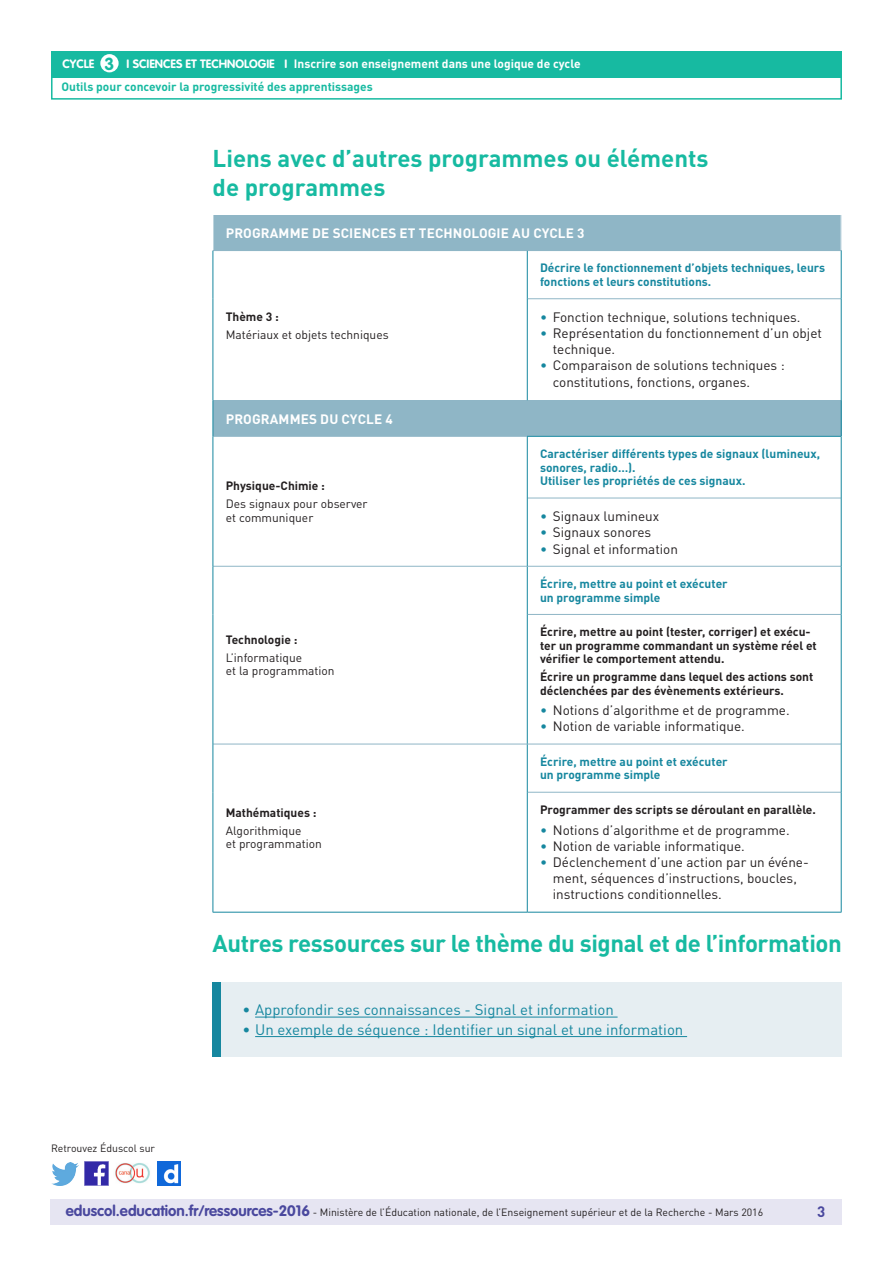
<style>
.page{position:relative;width:893px;height:1263px;background:#fff}
.page>*{position:absolute;margin:0;border:0;box-sizing:border-box;transform-origin:0 0}
._03_Titre_de_niveau{font:700 24px/28.8px "DIN Pro";letter-spacing:-.015em;color:#17baa1}
.t1{font:700 17.25px "VAG Rounded Std";color:#17baa1}
._08_Liste_à_puces_ni{font:15px "DIN Pro";color:#16879f}
.t2{font:700 15px "DIN Pro";color:#4a489e}
._08_Liste_à_puces_ni-2{font:13.5px/16.2px "DIN Pro";color:#231f20}
.Titre_têtière_tablea{font:700 13.5px "DIN Pro";letter-spacing:.01em;color:#fff}
.Texte_gras_bleu{font:700 12px/13.5px "DIN Pro";color:#16879f}
.Texte_gras_noir{font:700 12px/13.5px "DIN Pro";color:#231f20}
.Texte_courant_tablea{font:12px/13.5px "DIN Pro";color:#231f20}
.t3{font:700 12px "DIN Pro";color:#17baa1}
.t4{font:700 12px "DIN Pro";color:#fff}
.Texte_courant_tablea-2{font:700 12px "DIN Pro";color:#231f20}
.t5{font:700 12px "VAG Rounded Std";color:#fff}
.t6{font:10.5px "DIN Pro";color:#231f20}
.s1{color:#16879f}
.s2{font-family:"VAG Rounded Std";font-weight:700;font-size:15px;color:#4a489e}
</style>
<div class="page">
<div style="left:50px;top:1199px;width:791px;height:26px;background:#e6e5f2"></div>
<div style="left:51px;top:51px;width:791px;height:27px;background:#17baa1"></div>
<div style="left:100px;top:54px;width:19px;height:18px;background:#fff;border-radius:50%"></div>
<div style="left:51px;top:75px;width:791px;height:25px;border:2px solid #17baa1"></div>
<img style="left:85px;top:1162px;width:23px;height:23px">
<img style="left:51px;top:1163px;width:28px;height:22px">
<img style="left:158px;top:1162px;width:22px;height:23px">
<img style="left:115px;top:1163px;width:35px;height:21px">
<div style="left:213px;top:215px;width:628px;height:36px;background:#8fb6c6"></div>
<div style="left:213px;top:400px;width:628px;height:36px;background:#8fb6c6"></div>
<svg style="left:214px;top:437px;width:627px;height:475px"></svg>
<hr style="left:213px;top:215px;width:1px;height:35px;background:#fff">
<hr style="left:528px;top:298px;width:313px;height:1px;background:#8fb6c6">
<hr style="left:213px;top:436px;width:314px;height:1px;background:#8fb6c6">
<hr style="left:528px;top:498px;width:313px;height:1px;background:#8fb6c6">
<hr style="left:213px;top:566px;width:314px;height:1px;background:#8fb6c6">
<hr style="left:527px;top:566px;width:314px;height:1px;background:#8fb6c6">
<hr style="left:528px;top:614px;width:313px;height:1px;background:#8fb6c6">
<hr style="left:213px;top:744px;width:314px;height:1px;background:#8fb6c6">
<hr style="left:527px;top:744px;width:314px;height:1px;background:#8fb6c6">
<hr style="left:528px;top:792px;width:313px;height:1px;background:#8fb6c6">
<hr style="left:213px;top:251px;width:1px;height:48px;background:#16879f">
<hr style="left:527px;top:251px;width:1px;height:48px;background:#16879f">
<hr style="left:841px;top:251px;width:1px;height:48px;background:#16879f">
<hr style="left:213px;top:299px;width:1px;height:101px;background:#16879f">
<hr style="left:527px;top:299px;width:1px;height:101px;background:#16879f">
<hr style="left:841px;top:299px;width:1px;height:101px;background:#16879f">
<hr style="left:213px;top:400px;width:1px;height:36px;background:#16879f">
<hr style="left:841px;top:400px;width:1px;height:36px;background:#16879f">
<hr style="left:213px;top:436px;width:1px;height:62px;background:#16879f">
<hr style="left:527px;top:436px;width:314px;height:1px;background:#16879f">
<hr style="left:527px;top:437px;width:1px;height:61px;background:#16879f">
<hr style="left:841px;top:437px;width:1px;height:61px;background:#16879f">
<hr style="left:213px;top:498px;width:1px;height:68px;background:#16879f">
<hr style="left:527px;top:498px;width:1px;height:68px;background:#16879f">
<hr style="left:841px;top:498px;width:1px;height:68px;background:#16879f">
<hr style="left:213px;top:566px;width:1px;height:48px;background:#16879f">
<hr style="left:527px;top:566px;width:1px;height:48px;background:#16879f">
<hr style="left:841px;top:566px;width:1px;height:48px;background:#16879f">
<hr style="left:213px;top:614px;width:1px;height:130px;background:#16879f">
<hr style="left:527px;top:614px;width:1px;height:130px;background:#16879f">
<hr style="left:841px;top:614px;width:1px;height:130px;background:#16879f">
<hr style="left:213px;top:744px;width:1px;height:48px;background:#16879f">
<hr style="left:527px;top:744px;width:1px;height:48px;background:#16879f">
<hr style="left:841px;top:744px;width:1px;height:48px;background:#16879f">
<hr style="left:213px;top:792px;width:1px;height:120px;background:#16879f">
<hr style="left:527px;top:792px;width:1px;height:120px;background:#16879f">
<hr style="left:841px;top:792px;width:1px;height:120px;background:#16879f">
<hr style="left:213px;top:912px;width:314px;height:1px;background:#16879f">
<hr style="left:527px;top:912px;width:314px;height:1px;background:#16879f">
<div style="left:213px;top:982px;width:629px;height:75px;background:#e6eef2"></div>
<hr style="left:255px;top:1017px;width:363px;height:1px;background:#16879f">
<hr style="left:255px;top:1036px;width:432px;height:1px;background:#16879f">
<div style="left:213px;top:982px;width:8px;height:75px;background:#16879f"></div>
<p class="t1" style="left:105px;top:53px;width:11px">3</p>
<p class="t4" style="left:294px;top:55px;width:288px">Inscrire son enseignement dans une logique de cycle</p>
<p class="t3" style="left:61px;top:79px;width:313px">Outils pour concevoir la progressivité des apprentissages</p>
<p class="t5" style="left:63px;top:57px;width:33px">CYCLE</p>
<p class="t5" style="left:127px;top:57px;width:162px">I SCIENCES ET TECHNOLOGIE I</p>
<p class="_03_Titre_de_niveau" style="left:213px;top:143px;width:498px">Liens avec d’autres programmes ou éléments de programmes</p>
<p class="Titre_têtière_tablea" style="left:226px;top:224px;width:360px">PROGRAMME DE SCIENCES ET TECHNOLOGIE AU CYCLE 3</p>
<p class="Texte_gras_noir" style="left:226px;top:310px;width:55px">Thème 3 :</p>
<p class="Texte_courant_tablea" style="left:226px;top:327px;width:165px">Matériaux et objets techniques</p>
<p class="Titre_têtière_tablea" style="left:226px;top:409px;width:169px">PROGRAMMES DU CYCLE 4</p>
<p class="Texte_gras_noir" style="left:226px;top:479px;width:101px">Physique-Chimie :</p>
<p class="Texte_courant_tablea" style="left:226px;top:496px;width:144px">Des signaux pour observer et communiquer</p>
<p class="Texte_gras_noir" style="left:226px;top:632px;width:73px">Technologie :</p>
<p class="Texte_courant_tablea" style="left:226px;top:650px;width:111px">L’informatique<br>et la programmation</p>
<p class="Texte_gras_bleu" style="left:540px;top:261px;width:287px">Décrire le fonctionnement d’objets techniques, leurs fonctions et leurs constitutions.</p>
<p class="_08_Liste_à_puces_ni-2" style="left:540px;top:308px;width:262px"><span class="s1">•</span> Fonction technique, solutions techniques.</p>
<p class="_08_Liste_à_puces_ni-2" style="left:553px;top:324px;width:271px;text-indent:-13px"><span class="s1">•</span> Représentation du fonctionnement d’un objet technique.</p>
<p class="_08_Liste_à_puces_ni-2" style="left:553px;top:357px;width:233px;text-indent:-13px"><span class="s1">•</span> Comparaison de solutions techniques : constitutions, fonctions, organes.</p>
<p class="Texte_gras_bleu" style="left:540px;top:447px;width:282px">Caractériser différents types de signaux (lumineux, sonores, radio…).</p>
<p class="Texte_gras_bleu" style="left:540px;top:474px;width:207px">Utiliser les propriétés de ces signaux.</p>
<p class="_08_Liste_à_puces_ni-2" style="left:540px;top:508px;width:121px"><span class="s1">•</span> Signaux lumineux</p>
<p class="_08_Liste_à_puces_ni-2" style="left:540px;top:524px;width:113px"><span class="s1">•</span> Signaux sonores</p>
<p class="_08_Liste_à_puces_ni-2" style="left:540px;top:540px;width:139px"><span class="s1">•</span> Signal et information</p>
<p class="Texte_gras_bleu" style="left:540px;top:577px;width:189px">Écrire, mettre au point et exécuter un programme simple</p>
<p class="Texte_gras_noir" style="left:540px;top:625px;width:278px">Écrire, mettre au point (tester, corriger) et exécu&shy;ter un programme commandant un système réel et vérifier le comportement attendu.</p>
<p class="Texte_gras_noir" style="left:540px;top:669px;width:275px">Écrire un programme dans lequel des actions sont déclenchées par des évènements extérieurs.</p>
<p class="_08_Liste_à_puces_ni-2" style="left:540px;top:701px;width:251px"><span class="s1">•</span> Notions d’algorithme et de programme.</p>
<p class="_08_Liste_à_puces_ni-2" style="left:540px;top:718px;width:206px"><span class="s1">•</span> Notion de variable informatique.</p>
<p class="Texte_gras_bleu" style="left:540px;top:754px;width:189px">Écrire, mettre au point et exécuter un programme simple</p>
<p class="Texte_courant_tablea-2" style="left:540px;top:802px;width:277px">Programmer des scripts se déroulant en parallèle.</p>
<p class="_08_Liste_à_puces_ni-2" style="left:540px;top:821px;width:251px"><span class="s1">•</span> Notions d’algorithme et de programme.</p>
<p class="_08_Liste_à_puces_ni-2" style="left:540px;top:837px;width:206px"><span class="s1">•</span> Notion de variable informatique.</p>
<p class="_08_Liste_à_puces_ni-2" style="left:553px;top:853px;width:257px;text-indent:-13px"><span class="s1">•</span> Déclenchement d’une action par un événe&shy;ment, séquences d’instructions, boucles, instructions conditionnelles.</p>
<p class="_03_Titre_de_niveau" style="left:213px;top:928px;width:631px">Autres ressources sur le thème du signal et de l’information</p>
<p class="Texte_gras_noir" style="left:226px;top:805px;width:92px">Mathématiques :</p>
<p class="Texte_courant_tablea" style="left:226px;top:823px;width:98px">Algorithmique<br>et programmation</p>
<p class="t6" style="left:51px;top:1141px;width:106px">Retrouvez Éduscol sur</p>
<p class="_08_Liste_à_puces_ni" style="left:242px;top:999px;width:373px">• Approfondir ses connaissances - Signal et information</p>
<p class="_08_Liste_à_puces_ni" style="left:242px;top:1019px;width:442px">• Un exemple de séquence : Identifier un signal et une information</p>
<p class="t6" style="left:66px;top:1205px;width:699px"><span class="s2">eduscol.education.fr/ressources-2016</span> - Ministère de l’Éducation nationale, de l’Enseignement supérieur et de la Recherche - Mars 2016</p>
<p class="t2" style="left:817px;top:1201px;width:10px">3</p>
</div>
